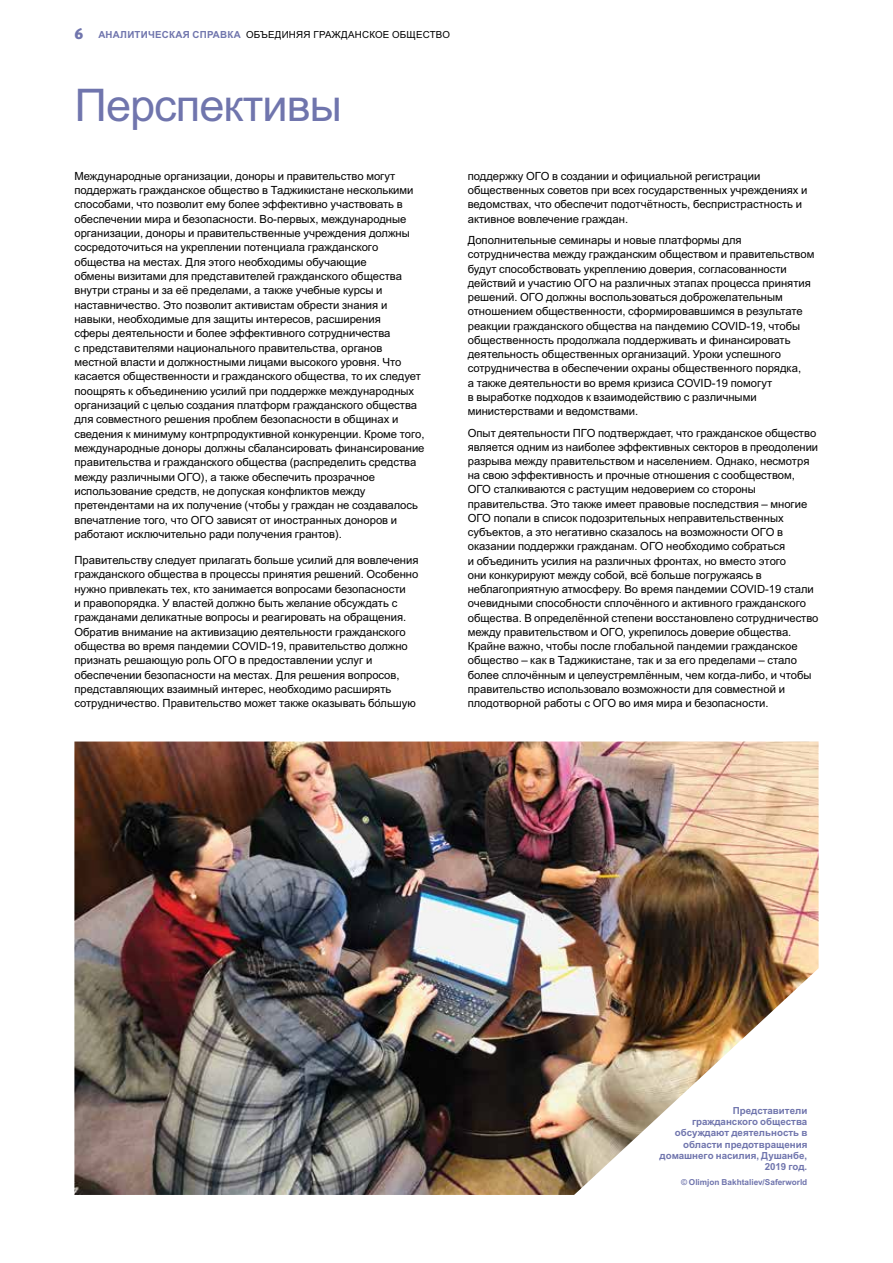
<style>
.page{position:relative;width:893px;height:1263px;background:#fff}
.page>*{position:absolute;margin:0;border:0;box-sizing:border-box;transform-origin:0 0}
.t1{font:45px "Arial MT Pro Cyr";letter-spacing:-.02em;color:#7075ad}
.t2{font:11.25px/14.4px "Arial MT Pro Cyr";color:#000}
.t3{font:700 9.75px/11.2px "Arial MT Pro Cyr";color:#7075ad;text-align:right}
.t4{font:9.75px "Arial MT Pro Cyr";letter-spacing:.025em;color:#000}
.t5{font:700 8.25px "Arial MT Pro Cyr";color:#7075ad}
.s1{font-family:"Meta Pro";font-weight:900;font-size:15px;color:#7075ad}
.s2{font-weight:700;color:#7075ad}
</style>
<div class="page">
<img style="left:74px;top:741px;width:745px;height:454px">
<p class="t4" style="left:74px;top:29px;width:377px"><span class="s1">6</span> <span class="s2">АНАЛИТИЧЕСКАЯ СПРАВКА</span> ОБЪЕДИНЯЯ ГРАЖДАНСКОЕ ОБЩЕСТВО</p>
<h1 class="t1" style="left:74px;top:80px;width:269px">Перспективы</h1>
<p class="t2" style="left:74px;top:169px;width:352px">Международные организации, доноры и правительство могут поддержать гражданское общество в Таджикистане несколькими способами, что позволит ему более эффективно участвовать в обеспечении мира и безопасности. Во-первых, международные организации, доноры и правительственные учреждения должны сосредоточиться на укреплении потенциала гражданского общества на местах. Для этого необходимы обучающие<br>обмены визитами для представителей гражданского общества внутри страны и за её пределами, а также учебные курсы и наставничество. Это позволит активистам обрести знания и навыки, необходимые для защиты интересов, расширения<br>сферы деятельности и более эффективного сотрудничества<br>с представителями национального правительства, органов местной власти и должностными лицами высокого уровня. Что касается общественности и гражданского общества, то их следует поощрять к объединению усилий при поддержке международных организаций с целью создания платформ гражданского общества для совместного решения проблем безопасности в общинах и сведения к минимуму контрпродуктивной конкуренции. Кроме того, международные доноры должны сбалансировать финансирование правительства и гражданского общества (распределить средства между различными ОГО), а также обеспечить прозрачное использование средств, не допуская конфликтов между претендентами на их получение (чтобы у граждан не создавалось впечатление того, что ОГО зависят от иностранных доноров и работают исключительно ради получения грантов).</p>
<p class="t2" style="left:74px;top:553px;width:346px">Правительству следует прилагать больше усилий для вовлечения гражданского общества в процессы принятия решений. Особенно нужно привлекать тех, кто занимается вопросами безопасности<br>и правопорядка. У властей должно быть желание обсуждать с гражданами деликатные вопросы и реагировать на обращения.<br>Обратив внимание на активизацию деятельности гражданского общества во время пандемии COVID-19, правительство должно признать решающую роль ОГО в предоставлении услуг и обеспечении безопасности на местах. Для решения вопросов, представляющих взаимный интерес, необходимо расширять сотрудничество. Правительство может также оказывать бо´льшую</p>
<p class="t2" style="left:468px;top:169px;width:341px">поддержку ОГО в создании и официальной регистрации общественных советов при всех государственных учреждениях и ведомствах, что обеспечит подотчётность, беспристрастность и активное вовлечение граждан.</p>
<p class="t2" style="left:468px;top:234px;width:348px">Дополнительные семинары и новые платформы для сотрудничества между гражданским обществом и правительством будут способствовать укреплению доверия, согласованности действий и участию ОГО на различных этапах процесса принятия решений. ОГО должны воспользоваться доброжелательным отношением общественности, сформировавшимся в результате реакции гражданского общества на пандемию COVID-19, чтобы общественность продолжала поддерживать и финансировать деятельность общественных организаций. Уроки успешного сотрудничества в обеспечении охраны общественного порядка,<br>а также деятельности во время кризиса COVID-19 помогут<br>в выработке подходов к взаимодействию с различными министерствами и ведомствами.</p>
<p class="t2" style="left:468px;top:426px;width:352px">Опыт деятельности ПГО подтверждает, что гражданское общество является одним из наиболее эффективных секторов в преодолении разрыва между правительством и населением. Однако, несмотря на свою эффективность и прочные отношения с сообществом, ОГО сталкиваются с растущим недоверием со стороны правительства. Это также имеет правовые последствия – многие ОГО попали в список подозрительных неправительственных субъектов, а это негативно сказалось на возможности ОГО в оказании поддержки гражданам. ОГО необходимо собраться<br>и объединить усилия на различных фронтах, но вместо этого<br>они конкурируют между собой, всё больше погружаясь в неблагоприятную атмосферу. Во время пандемии COVID-19 стали очевидными способности сплочённого и активного гражданского общества. В определённой степени восстановлено сотрудничество между правительством и ОГО, укрепилось доверие общества.<br>Крайне важно, чтобы после глобальной пандемии гражданское общество – как в Таджикистане, так и за его пределами – стало более сплочённым и целеустремлённым, чем когда-либо, и чтобы правительство использовало возможности для совместной и плодотворной работы с ОГО во имя мира и безопасности.</p>
<p class="t3" style="left:660px;top:1105px;width:149px">Представители<br>гражданского общества обсуждают деятельность в области предотвращения домашнего насилия, Душанбе,<br>2019 год.</p>
<p class="t5" style="left:681px;top:1177px;width:128px">© Olimjon Bakhtaliev/Saferworld</p>
</div>
